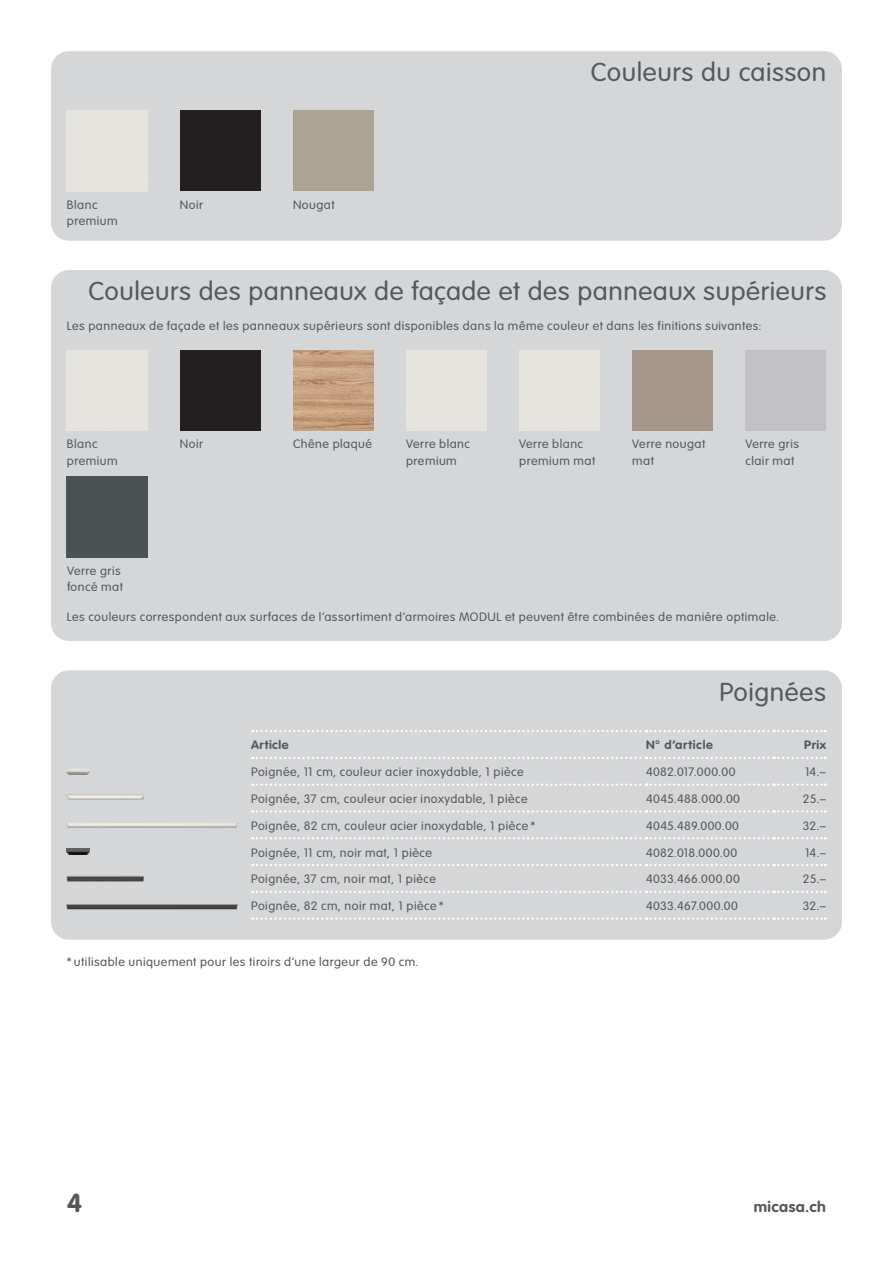
<style>
.page{position:relative;width:893px;height:1263px;background:#fff}
.page>*{position:absolute;margin:0;border:0;box-sizing:border-box;transform-origin:0 0}
.t1{font:300 25.5px "VAG Rounded Std";letter-spacing:.02em;color:#57585a;scale:1.05 1}
.t2{font:700 25.5px "VAG Rounded Std";color:#57585a;scale:1.05 1}
.t3{font:700 15px "VAG Rounded Std";letter-spacing:.03em;color:#57585a;scale:1.05 1}
.t4{font:300 12px/16.5px "VAG Rounded Std";letter-spacing:.04em;color:#57585a;scale:1.05 1}
.t5{font:700 12px "VAG Rounded Std";letter-spacing:.045em;color:#57585a;scale:1.05 1}
</style>
<div class="page">
<div style="left:51px;top:670px;width:791px;height:270px;background:#d5d6d8;border-radius:18px"></div>
<div style="left:51px;top:51px;width:791px;height:190px;background:#d5d6d8;border-radius:18px"></div>
<div style="left:51px;top:270px;width:791px;height:371px;background:#d5d6d8;border-radius:18px"></div>
<svg style="left:252px;top:730px;width:574px;height:2px"></svg>
<svg style="left:252px;top:757px;width:574px;height:2px"></svg>
<svg style="left:252px;top:783px;width:574px;height:3px"></svg>
<svg style="left:252px;top:810px;width:574px;height:2px"></svg>
<svg style="left:252px;top:837px;width:574px;height:2px"></svg>
<svg style="left:252px;top:864px;width:574px;height:2px"></svg>
<svg style="left:252px;top:891px;width:574px;height:2px"></svg>
<svg style="left:252px;top:917px;width:574px;height:3px"></svg>
<img style="left:67px;top:794px;width:77px;height:6px">
<img style="left:67px;top:822px;width:171px;height:6px">
<img style="left:67px;top:904px;width:171px;height:6px">
<img style="left:67px;top:876px;width:77px;height:6px">
<img style="left:67px;top:769px;width:23px;height:5px">
<img style="left:67px;top:848px;width:23px;height:7px">
<div style="left:293px;top:111px;width:81px;height:80px;background:#ada393"></div>
<div style="left:180px;top:111px;width:81px;height:80px;background:#231f20"></div>
<div style="left:67px;top:111px;width:81px;height:80px;background:#e6e3de"></div>
<div style="left:67px;top:350px;width:81px;height:81px;background:#e6e3de"></div>
<div style="left:519px;top:350px;width:81px;height:81px;background:#e6e3de"></div>
<div style="left:745px;top:350px;width:81px;height:81px;background:#c0c0c5"></div>
<div style="left:180px;top:350px;width:81px;height:81px;background:#231f20"></div>
<div style="left:632px;top:350px;width:81px;height:81px;background:#a79789"></div>
<div style="left:406px;top:350px;width:81px;height:81px;background:#e6e3de"></div>
<img style="left:293px;top:350px;width:81px;height:81px">
<p class="t4" style="left:67px;top:197px;width:31px">Blanc</p>
<p class="t4" style="left:180px;top:197px;width:24px">Noir</p>
<p class="t4" style="left:67px;top:213px;width:50px">premium</p>
<p class="t4" style="left:293px;top:197px;width:41px">Nougat</p>
<h1 class="t1" style="left:591px;top:58px;width:226px">Couleurs du caisson</h1>
<h1 class="t1" style="left:89px;top:277px;width:704px">Couleurs des panneaux de façade et des panneaux supérieurs</h1>
<p class="t4" style="left:67px;top:318px;width:663px">Les panneaux de façade et les panneaux supérieurs sont disponibles dans la même couleur et dans les finitions suivantes:</p>
<p class="t4" style="left:67px;top:436px;width:50px">Blanc premium</p>
<p class="t4" style="left:519px;top:436px;width:74px">Verre blanc premium mat</p>
<p class="t4" style="left:745px;top:436px;width:53px">Verre gris clair mat</p>
<p class="t4" style="left:293px;top:436px;width:77px">Chêne plaqué</p>
<p class="t4" style="left:406px;top:436px;width:62px">Verre blanc premium</p>
<p class="t4" style="left:180px;top:436px;width:24px">Noir</p>
<p class="t4" style="left:632px;top:436px;width:71px">Verre nougat mat</p>
<p class="t4" style="left:67px;top:563px;width:55px">Verre gris foncé mat</p>
<p class="t4" style="left:67px;top:609px;width:680px">Les couleurs correspondent aux surfaces de l’assortiment d’armoires MODUL et peuvent être combinées de manière optimale.</p>
<h1 class="t1" style="left:719px;top:677px;width:103px">Poignées</h1>
<p class="t5" style="left:251px;top:737px;width:37px">Article</p>
<p class="t5" style="left:646px;top:737px;width:65px">N° d’article</p>
<p class="t5" style="left:804px;top:737px;width:22px">Prix</p>
<p class="t4" style="left:251px;top:764px;width:261px">Poignée, 11 cm, couleur acier inoxydable, 1 pièce</p>
<p class="t4" style="left:646px;top:764px;width:87px">4082.017.000.00</p>
<p class="t4" style="left:805px;top:764px;width:21px">14.–</p>
<p class="t4" style="left:251px;top:791px;width:265px">Poignée, 37 cm, couleur acier inoxydable, 1 pièce</p>
<p class="t4" style="left:646px;top:791px;width:91px">4045.488.000.00</p>
<p class="t4" style="left:803px;top:791px;width:24px">25.–</p>
<p class="t4" style="left:251px;top:818px;width:272px">Poignée, 82 cm, couleur acier inoxydable, 1 pièce *</p>
<p class="t4" style="left:646px;top:818px;width:90px">4045.489.000.00</p>
<p class="t4" style="left:803px;top:818px;width:24px">32.–</p>
<p class="t4" style="left:251px;top:844px;width:174px">Poignée, 11 cm, noir mat, 1 pièce</p>
<p class="t4" style="left:646px;top:844px;width:88px">4082.018.000.00</p>
<p class="t4" style="left:805px;top:844px;width:21px">14.–</p>
<p class="t4" style="left:251px;top:871px;width:177px">Poignée, 37 cm, noir mat, 1 pièce</p>
<p class="t4" style="left:646px;top:871px;width:91px">4033.466.000.00</p>
<p class="t4" style="left:803px;top:871px;width:24px">25.–</p>
<p class="t4" style="left:251px;top:898px;width:185px">Poignée, 82 cm, noir mat, 1 pièce *</p>
<p class="t4" style="left:646px;top:898px;width:89px">4033.467.000.00</p>
<p class="t4" style="left:803px;top:898px;width:24px">32.–</p>
<p class="t4" style="left:67px;top:954px;width:336px">* utilisable uniquement pour les tiroirs d’une largeur de 90 cm.</p>
<h1 class="t2" style="left:67px;top:1188px;width:16px">4</h1>
<p class="t3" style="left:754px;top:1198px;width:70px">micasa.ch</p>
</div>
